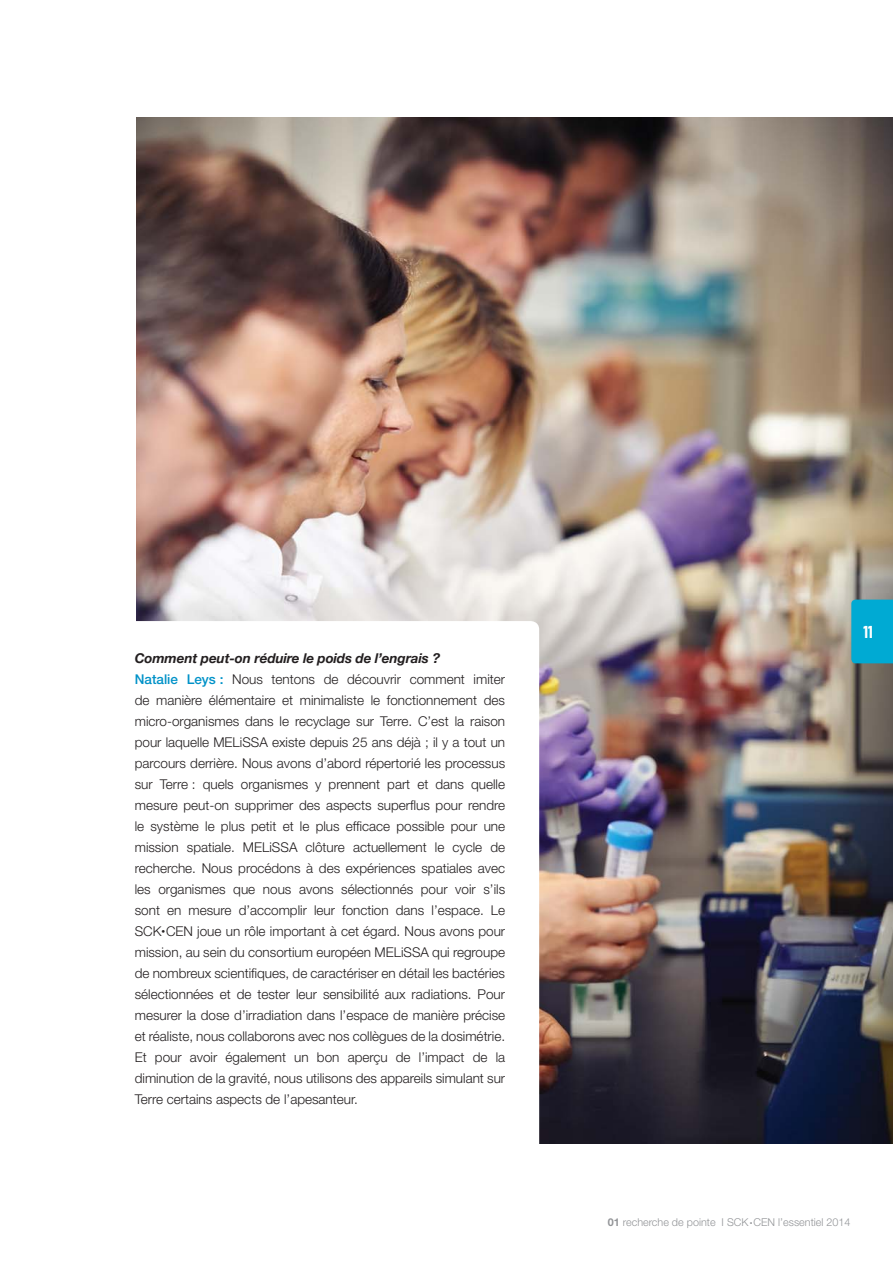
<style>
.page{position:relative;width:893px;height:1263px;background:#fff}
.page>*{position:absolute;margin:0;border:0;box-sizing:border-box;transform-origin:0 0}
.t1{font:18px "Sugo";color:#fff}
.t2{font:300 13.5px/21px "Helvetica Neue LT Std";color:#231f20;text-align:justify}
.t3{font:italic 700 13.5px "Helvetica Neue";letter-spacing:-.01em;color:#231f20}
.t4{font:300 10.8px "Helvetica Neue LT Std";color:#939598}
.s1{font-weight:500;color:#0092c8}
.s2{font-weight:700}
</style>
<div class="page">
<img style="left:136px;top:117px;width:757px;height:1027px">
<div style="left:113px;top:621px;width:426px;height:572px;background:#fff;border-radius:9px"></div>
<div style="left:851px;top:600px;width:42px;height:63px;background:#00aad3"></div>
<p class="t3" style="left:135px;top:650px;width:307px">Comment peut-on réduire le poids de l’engrais ?</p>
<p class="t2" style="left:135px;top:670px;width:372px"><span class="s1">Natalie Leys :</span> Nous tentons de découvrir comment imiter de manière élémentaire et minimaliste le fonctionnement des micro-organismes dans le recyclage sur Terre. C’est la raison pour laquelle MELiSSA existe depuis 25 ans déjà ; il y a tout un parcours derrière. Nous avons d’abord répertorié les processus sur Terre : quels organismes y prennent part et dans quelle mesure peut-on supprimer des aspects superflus pour rendre le système le plus petit et le plus efficace possible pour une mission spatiale. MELiSSA clôture actuellement le cycle de recherche. Nous procédons à des expériences spatiales avec les organismes que nous avons sélectionnés pour voir s’ils sont en mesure d’accomplir leur fonction dans l’espace. Le SCK<sup>•</sup>CEN joue un rôle important à cet égard. Nous avons pour mission, au sein du consortium européen MELiSSA qui regroupe de nombreux scientifiques, de caractériser en détail les bactéries sélectionnées et de tester leur sensibilité aux radiations. Pour mesurer la dose d’irradiation dans l’espace de manière précise et réaliste, nous collaborons avec nos collègues de la dosimétrie.<br>Et pour avoir également un bon aperçu de l’impact de la diminution de la gravité, nous utilisons des appareils simulant sur Terre certains aspects de l’apesanteur.</p>
<h1 class="t1" style="left:863px;top:625px;width:11px">11</h1>
<p class="t4" style="left:608px;top:1219px;width:244px"><span class="s2">01</span> recherche de pointe I SCK <sup>•</sup> CEN l’essentiel 2014</p>
</div>
